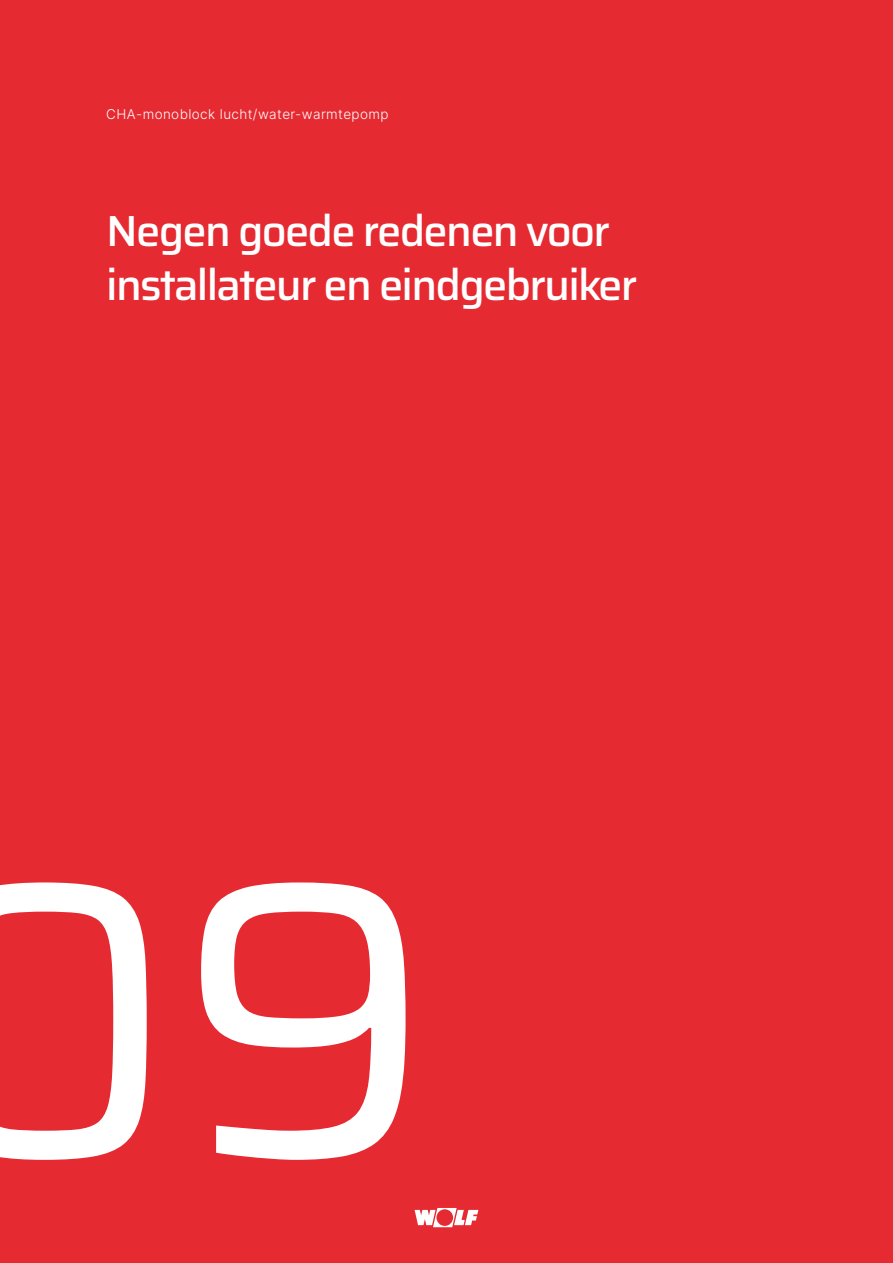
<style>
.page{position:relative;width:893px;height:1263px;background:#e62a32}
.page>*{position:absolute;margin:0;border:0;box-sizing:border-box;transform-origin:0 0}
.t1{font:393.9px "Saira";color:#fff}
.t2{font:500 43.5px/54px "Saira";letter-spacing:-.04em;color:#fff}
.t3{font:300 13.5px "Inter";letter-spacing:.03em;color:#fff}
</style>
<div class="page">
<svg style="left:415px;top:1208px;width:63px;height:19px"></svg>
<div style="left:436px;top:1209px;width:17px;height:17px;background:#e62a32;border-radius:50%"></div>
<p class="t3" style="left:106px;top:105px;width:284px">CHA-monoblock lucht/water-warmtepomp</p>
<p class="t2" style="left:106px;top:202px;width:532px">Negen goede redenen voor installateur en eindgebruiker</p>
<h1 class="t1" style="left:-87px;top:699px;width:525px">09</h1>
</div>
